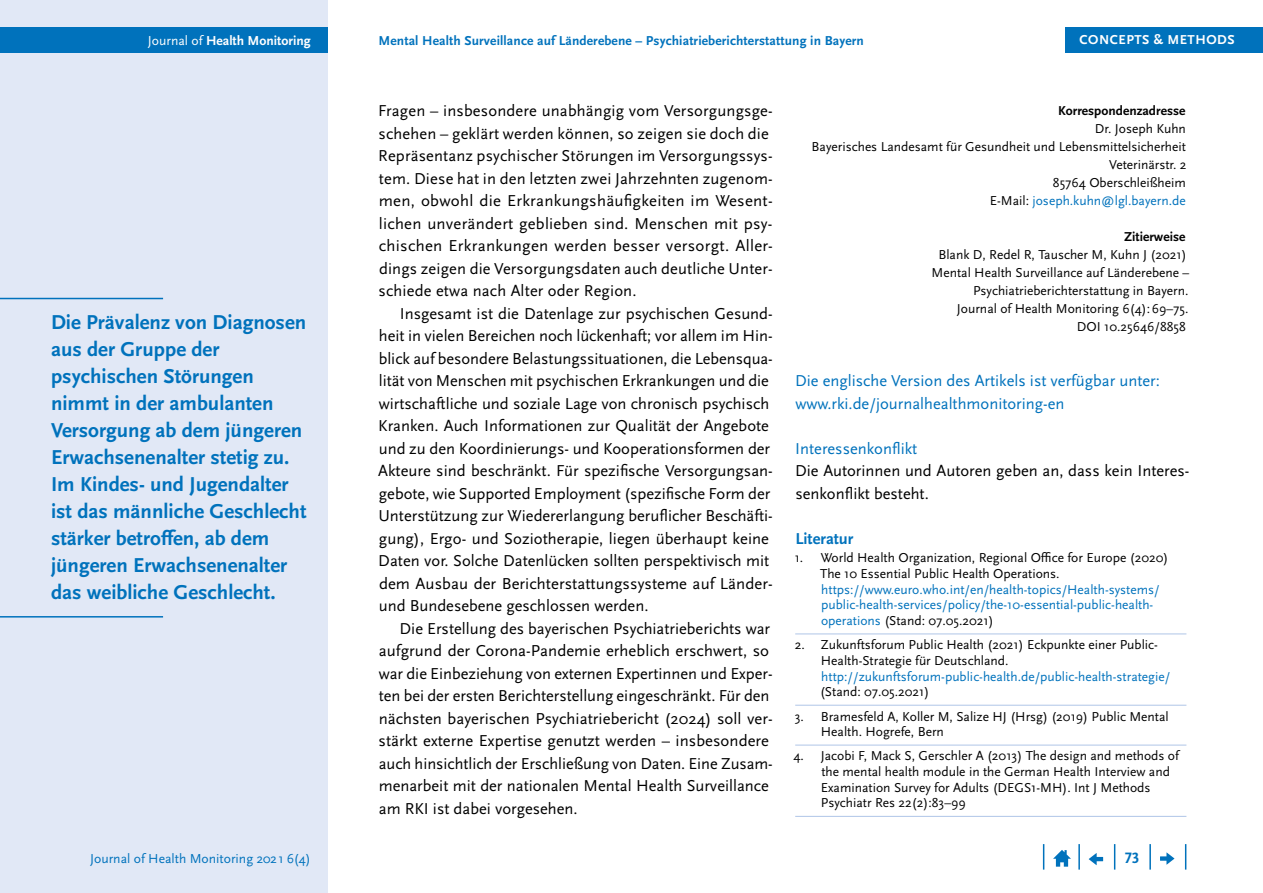
<style>
.page{position:relative;width:1263px;height:893px;background:#fff}
.page>*{position:absolute;margin:0;border:0;box-sizing:border-box;transform-origin:0 0}
.Zitat_Randspalte{font:700 21px/27px "Scala Sans Pro";color:#0072bc}
.Copy_Einzug{font:16.5px/22.5px "Scala Sans Pro";color:#000}
.Copy{font:16.5px/22.5px "Scala Sans Pro";color:#0072bc}
.Copy-2{font:16.5px/22.5px "Scala Sans Pro";color:#000}
.H4_reg_o_LZ{font:16.5px "Scala Sans Pro";color:#0072bc}
.t1{font:700 16.5px "Scala Sans Pro";color:#0072bc}
.t2{font:700 15.75px "Scala Sans Pro";color:#0072bc}
.t3{font:13.65px "Scala Sans Pro";color:#0072bc}
.t4{font:700 13.65px "Scala Sans Pro";color:#fff}
.Literaturverzeichnis{font:13.5px/15.8px "Scala Sans Pro";color:#000}
.Impressum_klein{font:13.5px/18px "Scala Sans Pro";color:#000;text-align:right}
.Literaturverzeichnis-2{font:13.5px/15.8px "Scala Sans Pro";color:#0072bc}
.t5{font:700 13.5px "Scala Sans Pro";letter-spacing:.01em;color:#0072bc}
.Impressum_klein-2{font:13.5px "Scala Sans Pro";color:#0072bc}
.Impressum_klein-3{font:700 13.5px "Scala Sans Pro";color:#000}
.t6{font:700 13.5px "Scala Sans Pro";letter-spacing:.04em;color:#fff}
.s1{font-weight:400}
.s2{color:#000}
.s3{color:#0072bc}
</style>
<div class="page">
<div style="left:0;top:0;width:327px;height:893px;background:#e1e8f6"></div>
<div style="left:0;top:28px;width:327px;height:25px;background:#0072bc"></div>
<svg style="left:1185px;top:844px;width:1px;height:26px"></svg>
<hr style="left:1149px;top:844px;width:2px;height:26px;background:#0072bc">
<svg style="left:1114px;top:844px;width:1px;height:26px"></svg>
<hr style="left:1078px;top:844px;width:2px;height:26px;background:#0072bc">
<svg style="left:1043px;top:844px;width:1px;height:26px"></svg>
<svg style="left:1053px;top:850px;width:18px;height:17px"></svg>
<svg style="left:1089px;top:853px;width:14px;height:12px"></svg>
<svg style="left:1160px;top:852px;width:14px;height:13px"></svg>
<div style="left:1065px;top:28px;width:198px;height:25px;background:#0072bc"></div>
<hr style="left:795px;top:633px;width:391px;height:1px;background:#afc5e7">
<hr style="left:795px;top:705px;width:391px;height:1px;background:#afc5e7">
<hr style="left:795px;top:745px;width:391px;height:1px;background:#afc5e7">
<hr style="left:795px;top:816px;width:391px;height:1px;background:#afc5e7">
<hr style="left:0;top:298px;width:163px;height:1px;background:#0072bc">
<hr style="left:0;top:616px;width:163px;height:2px;background:#0072bc">
<p class="t4" style="left:148px;top:33px;width:164px"><span class="s1">Journal of</span> Health Monitoring</p>
<p class="t5" style="left:378px;top:33px;width:487px">Mental Health Surveillance auf Länderebene – Psychiatrieberichterstattung in Bayern</p>
<p class="t6" style="left:1079px;top:32px;width:157px">CONCEPTS &amp; METHODS</p>
<p class="Zitat_Randspalte" style="left:51px;top:309px;width:257px">Die Prävalenz von Diagnosen aus der Gruppe der psychischen Störungen nimmt in der ambulanten<br>Versorgung ab dem jüngeren<br>Erwachsenenalter stetig zu.<br>Im Kindes- und Jugendalter ist das männliche Geschlecht stärker betroffen, ab dem jüngeren Erwachsenenalter das weibliche Geschlecht.</p>
<p class="Copy_Einzug" style="left:378px;top:99px;width:396px">Fragen – insbesondere unabhängig vom Versorgungsge&shy;schehen – geklärt werden können, so zeigen sie doch die Repräsentanz psychischer Störungen im Versorgungssys&shy;tem. Diese hat in den letzten zwei Jahrzehnten zugenom&shy;men, obwohl die Erkrankungshäufigkeiten im Wesent&shy;lichen unverändert geblieben sind. Menschen mit psy&shy;chischen Erkrankungen werden besser versorgt. Aller&shy;dings zeigen die Versorgungsdaten auch deutliche Unter&shy;schiede etwa nach Alter oder Region.</p>
<p class="Copy_Einzug" style="left:378px;top:302px;width:396px;text-indent:22px">Insgesamt ist die Datenlage zur psychischen Gesund&shy;heit in vielen Bereichen noch lückenhaft; vor allem im Hin&shy;blick auf besondere Belastungssituationen, die Lebensqua&shy;lität von Menschen mit psychischen Erkrankungen und die wirtschaftliche und soziale Lage von chronisch psychisch Kranken. Auch Informationen zur Qualität der Angebote und zu den Koordinierungs- und Kooperationsformen der Akteure sind beschränkt. Für spezifische Versorgungsan&shy;gebote, wie Supported Employment (spezifische Form der Unterstützung zur Wiedererlangung beruflicher Beschäfti&shy;gung), Ergo- und Soziotherapie, liegen überhaupt keine Daten vor. Solche Datenlücken sollten perspektivisch mit dem Ausbau der Berichterstattungssysteme auf Länder&shy;und Bundesebene geschlossen werden.</p>
<p class="Copy_Einzug" style="left:379px;top:617px;width:396px;text-indent:21px">Die Erstellung des bayerischen Psychiatrieberichts war aufgrund der Corona-Pandemie erheblich erschwert, so war die Einbeziehung von externen Expertinnen und Exper&shy;ten bei der ersten Berichterstellung eingeschränkt. Für den nächsten bayerischen Psychiatriebericht (2024) soll ver&shy;stärkt externe Expertise genutzt werden – insbesondere auch hinsichtlich der Erschließung von Daten. Eine Zusam&shy;menarbeit mit der nationalen Mental Health Surveillance am RKI ist dabei vorgesehen.</p>
<p class="Impressum_klein-3" style="left:1058px;top:102px;width:129px">Korrespondenzadresse</p>
<p class="Impressum_klein" style="left:1095px;top:119px;width:92px">Dr. Joseph Kuhn</p>
<p class="Impressum_klein" style="left:812px;top:137px;width:376px">Bayerisches Landesamt für Gesundheit und Lebensmittelsicherheit</p>
<p class="Impressum_klein" style="left:1109px;top:155px;width:79px">Veterinärstr. 2</p>
<p class="Impressum_klein" style="left:1053px;top:173px;width:134px">85764 Oberschleißheim</p>
<p class="Impressum_klein-2" style="left:990px;top:192px;width:197px"><span class="s2">E-Mail:</span> joseph.kuhn@lgl.bayern.de</p>
<p class="Impressum_klein-3" style="left:1124px;top:228px;width:63px">Zitierweise</p>
<p class="Impressum_klein" style="left:931px;top:245px;width:259px">Blank D, Redel R, Tauscher M, Kuhn J (2021)<br>Mental Health Surveillance auf Länderebene – Psychiatrieberichterstattung in Bayern.<br>Journal of Health Monitoring 6(4):69–75.<br>DOI 10.25646/8858</p>
<p class="Copy" style="left:795px;top:369px;width:366px">Die englische Version des Artikels ist verfügbar unter: www.rki.de/journalhealthmonitoring-en</p>
<p class="H4_reg_o_LZ" style="left:795px;top:439px;width:124px">Interessenkonflikt</p>
<p class="Copy-2" style="left:795px;top:459px;width:396px">Die Autorinnen und Autoren geben an, dass kein Interes&shy;senkonflikt besteht.</p>
<p class="t1" style="left:795px;top:528px;width:60px">Literatur</p>
<p class="Literaturverzeichnis-2" style="left:820px;top:550px;width:350px;text-indent:-25px"><span class="s2">1. World Health Organization, Regional Office for Europe (2020)<br>The 10 Essential Public Health Operations. </span>https://www.euro.who.int/en/health-topics/Health-systems/ public-health-services/policy/the-10-essential-public-health&shy;operations <span class="s2">(Stand: 07.05.2021)</span></p>
<p class="Literaturverzeichnis" style="left:820px;top:637px;width:352px;text-indent:-25px">2. Zukunftsforum Public Health (2021) Eckpunkte einer Public-Health-Strategie für Deutschland. <span class="s3">http://zukunftsforum-public-health.de/public-health-strategie/ </span>(Stand: 07.05.2021)</p>
<p class="Literaturverzeichnis" style="left:821px;top:708px;width:349px;text-indent:-26px">3. Bramesfeld A, Koller M, Salize HJ (Hrsg) (2019) Public Mental<br>Health. Hogrefe, Bern</p>
<p class="Literaturverzeichnis" style="left:821px;top:748px;width:360px;text-indent:-27px">4. Jacobi F, Mack S, Gerschler A (2013) The design and methods of the mental health module in the German Health Interview and Examination Survey for Adults (DEGS1-MH). Int J Methods Psychiatr Res 22(2):83–99</p>
<p class="t3" style="left:90px;top:850px;width:222px">Journal of Health Monitoring 2021 6(4)</p>
<p class="t2" style="left:1125px;top:849px;width:16px">73</p>
</div>
